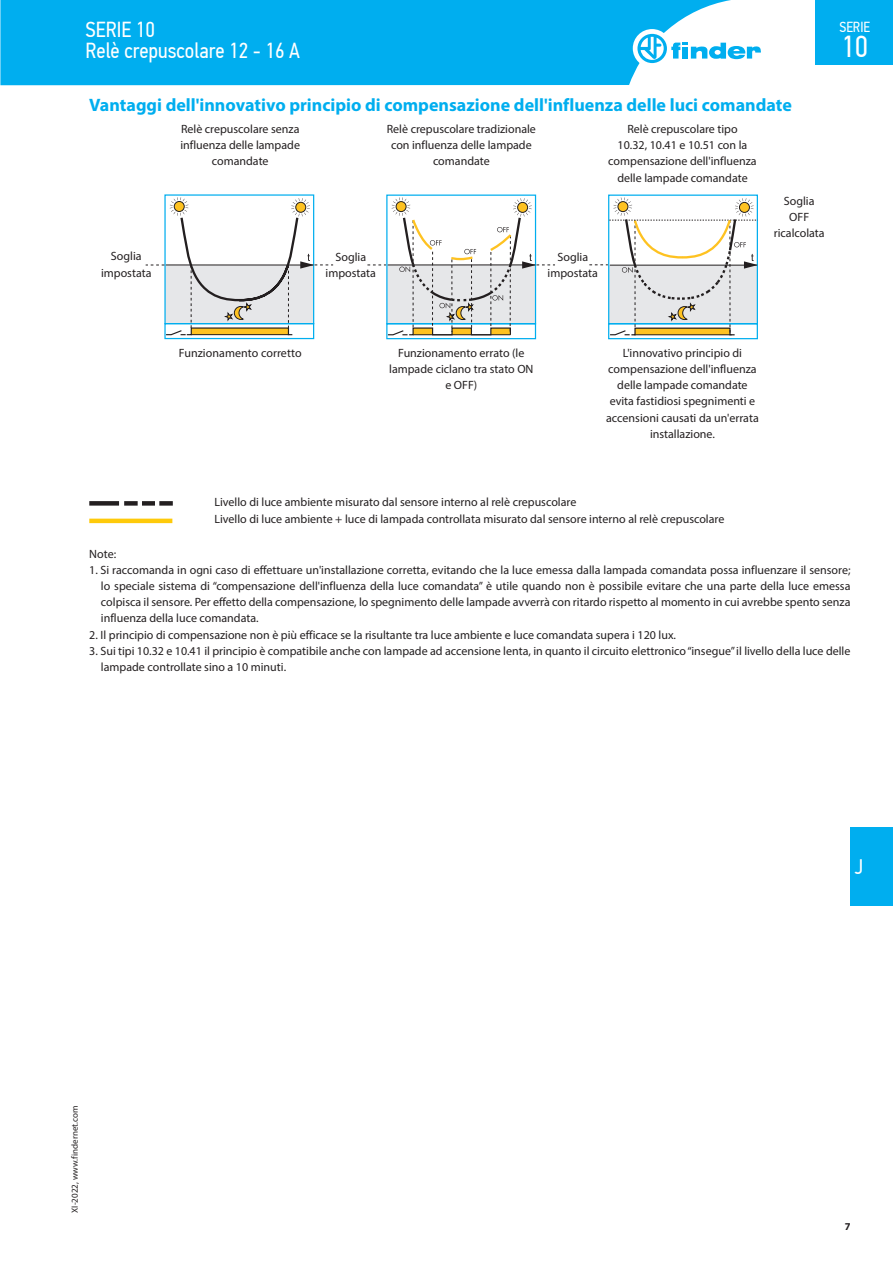
<style>
.page{position:relative;width:893px;height:1263px;background:#fff}
.page>*{position:absolute;margin:0;border:0;box-sizing:border-box;transform-origin:0 0}
.t1{font:30.3px "PF Din Text Cond Pro";color:#fff}
.t2{font:21.75px/21px "PF Din Text Cond Pro";color:#fff}
.t3{font:21px "PF Din Text Cond Pro";color:#fff}
.t4{font:700 18px "Myriad Pro";color:#00aeef}
.t5{font:14.55px "PF Din Text Cond Pro";color:#fff}
.t6{font:12px/16.2px "Myriad Pro";color:#231f20;text-align:center}
.t7{font:700 10.5px "Myriad Pro";color:#231f20}
.t8{font:9px "Myriad Pro";color:#231f20}
</style>
<div class="page">
<div style="left:164px;top:323px;width:150px;height:16px;border:1px solid #00aeef"></div>
<div style="left:386px;top:323px;width:150px;height:16px;border:1px solid #00aeef"></div>
<div style="left:608px;top:323px;width:150px;height:16px;border:1px solid #00aeef"></div>
<svg style="left:146px;top:197px;width:187px;height:139px"></svg>
<svg style="left:589px;top:197px;width:169px;height:139px"></svg>
<svg style="left:367px;top:197px;width:188px;height:139px"></svg>
<div style="left:89px;top:501px;width:30px;height:5px;background:#231f20"></div>
<svg style="left:142px;top:501px;width:13px;height:5px"></svg>
<div style="left:124px;top:501px;width:14px;height:5px;background:#231f20"></div>
<div style="left:159px;top:501px;width:14px;height:5px;background:#231f20"></div>
<hr style="left:89px;top:519px;width:83px;height:4px;background:#feca0a">
<svg style="left:0;top:0;width:837px;height:85px;fill:#00aeef"></svg>
<div style="left:633px;top:29px;width:38px;height:39px;background:#fff;border-radius:50%"></div>
<svg style="left:637px;top:34px;width:125px;height:29px"></svg>
<div style="left:816px;top:0;width:77px;height:64px;background:#00aeef"></div>
<div style="left:850px;top:827px;width:43px;height:79px;background:#00aeef"></div>
<h2 class="t2" style="left:85px;top:19px;width:216px">SERIE 10<br>Relè crepuscolare 12 - 16 A</h2>
<h3 class="t4" style="left:89px;top:93px;width:704px">Vantaggi dell'innovativo principio di compensazione dell'influenza delle luci comandate</h3>
<p class="t6" style="left:180px;top:121px;width:121px">Relè crepuscolare senza influenza delle lampade comandate</p>
<p class="t6" style="left:387px;top:121px;width:151px">Relè crepuscolare tradizionale con influenza delle lampade comandate</p>
<p class="t6" style="left:608px;top:121px;width:150px">Relè crepuscolare tipo<br>10.32, 10.41 e 10.51 con la compensazione dell'influenza delle lampade comandate</p>
<p class="t6" style="left:774px;top:192px;width:52px">Soglia<br>OFF ricalcolata</p>
<p class="t6" style="left:101px;top:248px;width:52px">Soglia impostata</p>
<p class="t6" style="left:326px;top:248px;width:52px">Soglia impostata</p>
<p class="t6" style="left:547px;top:248px;width:52px">Soglia impostata</p>
<p class="t5" style="left:839px;top:19px;width:32px">SERIE</p>
<h1 class="t1" style="left:841px;top:28px;width:28px">10</h1>
<p class="t6" style="left:179px;top:344px;width:124px">Funzionamento corretto</p>
<p class="t6" style="left:389px;top:344px;width:146px">Funzionamento errato (le lampade ciclano tra stato ON e OFF)</p>
<p class="t6" style="left:606px;top:344px;width:154px">L'innovativo principio di compensazione dell'influenza delle lampade comandate evita fastidiosi spegnimenti e accensioni causati da un'errata installazione.</p>
<p class="t6" style="left:214px;top:493px;width:511px;line-height:17.5px;text-align:left">Livello di luce ambiente misurato dal sensore interno al relè crepuscolare<br>Livello di luce ambiente + luce di lampada controllata misurato dal sensore interno al relè crepuscolare</p>
<p class="t6" style="left:89px;top:545px;width:28px">Note:</p>
<p class="t6" style="left:101px;top:561px;width:751px;text-align:justify;text-indent:-12px">1. Si raccomanda in ogni caso di effettuare un'installazione corretta, evitando che la luce emessa dalla lampada comandata possa influenzare il sensore; lo speciale sistema di “compensazione dell'influenza della luce comandata” è utile quando non è possibile evitare che una parte della luce emessa colpisca il sensore. Per effetto della compensazione, lo spegnimento delle lampade avverrà con ritardo rispetto al momento in cui avrebbe spento senza influenza della luce comandata.</p>
<p class="t6" style="left:89px;top:626px;width:588px">2. Il principio di compensazione non è più efficace se la risultante tra luce ambiente e luce comandata supera i 120 lux.</p>
<p class="t6" style="left:101px;top:642px;width:751px;text-align:left;text-indent:-12px">3. Sui tipi 10.32 e 10.41 il principio è compatibile anche con lampade ad accensione lenta, in quanto il circuito elettronico “insegue” il livello della luce delle lampade controllate sino a 10 minuti.</p>
<p class="t8" style="left:69px;top:1213px;width:108px;rotate:-90deg">XI-2022, www.findernet.com</p>
<h3 class="t3" style="left:855px;top:855px;width:10px">J</h3>
<p class="t7" style="left:845px;top:1219px;width:7px">7</p>
</div>
